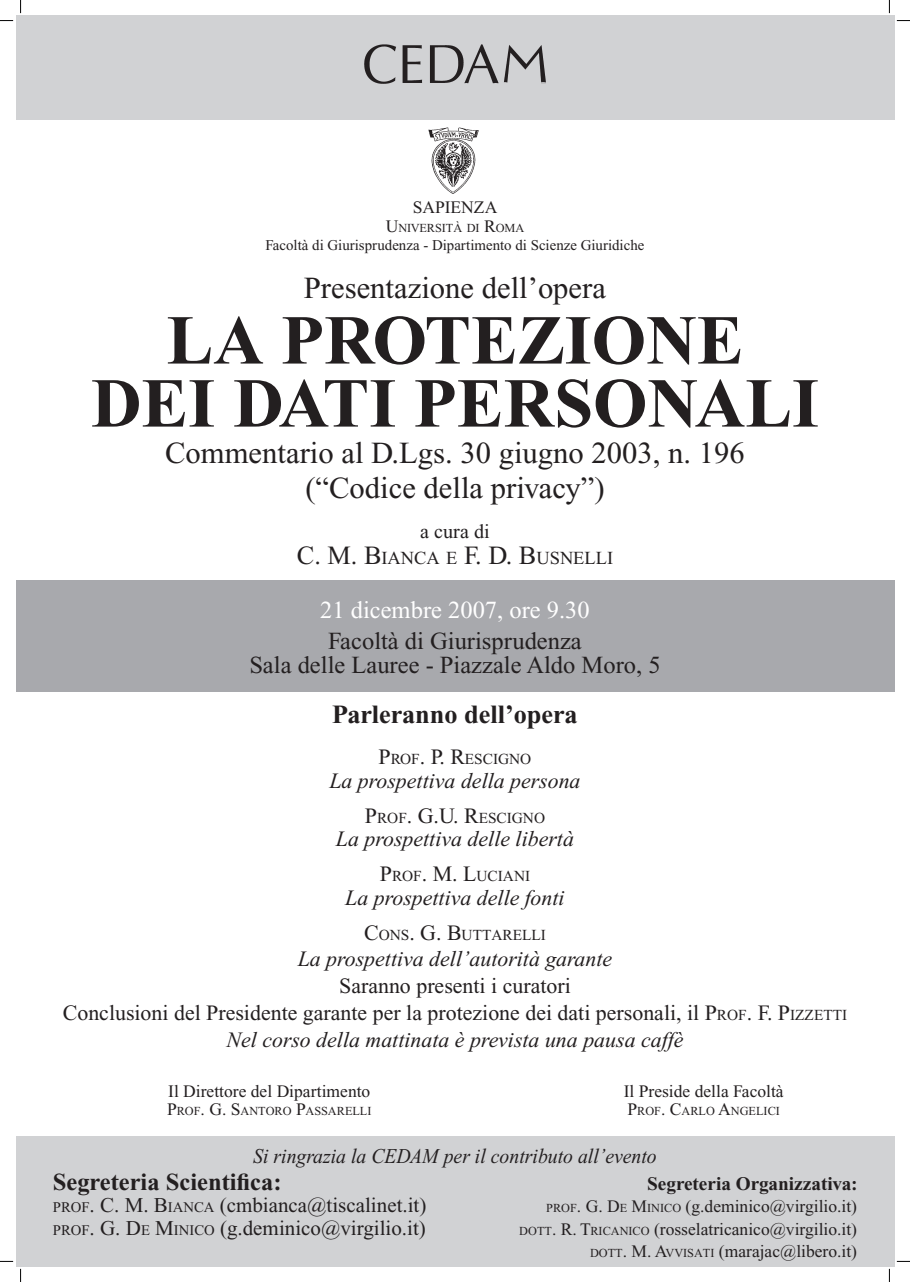
<style>
.page{position:relative;width:910px;height:1282px;background:#fff}
.page>*{position:absolute;margin:0;border:0;box-sizing:border-box;transform-origin:0 0}
.t1{font:700 70px/63px "Times";color:#231f20;text-align:center}
.t2{font:30.62px/35px "Times";color:#231f20;text-align:center}
.t3{font:700 26.25px "Times";color:#231f20}
.t4{font:24.5px/24.5px "Times";color:#231f20;text-align:center}
.t5{font:700 24.5px "Times";color:#231f20}
.t6{font:24.5px "Times";color:#fff}
.t7{font:21.88px/27.1px "Times";color:#231f20;text-align:center}
.t8{font:italic 21.88px "Times";color:#231f20}
.t9{font:21px "Times";color:#231f20}
.t10{font:italic 21px "Times";color:#231f20;scale:.94 1}
.t11{font:20.12px "Times";color:#231f20}
.t12{font:700 19.25px "Times";color:#231f20}
.t13{font:18.38px "Times";color:#231f20}
.t14{font:17.5px/21.9px "Times";color:#231f20;text-align:right}
.t15{font:15.31px "Times";color:#231f20}
.t16{font:14.88px "Times";color:#231f20}
.t17{font:12.25px "Times";color:#231f20}
.s1{font-size:17.5px}
.s2{font-size:26.25px}
.s3{font-size:21.88px}
.s4{font-size:15.31px}
.s5{font-style:italic}
.s6{font-size:14.7px}
.s7{font-size:12.25px}
</style>
<div class="page">
<div style="left:16px;top:16px;width:878px;height:104px;background:#d1d2d4"></div>
<img style="left:364px;top:45px;width:182px;height:38px">
<div style="left:16px;top:1135px;width:878px;height:131px;background:#d1d2d4"></div>
<img style="left:428px;top:127px;width:51px;height:67px">
<div style="left:16px;top:580px;width:878px;height:111px;background:#a8a9ad"></div>
<svg style="left:0;top:20px;width:13px;height:2px"></svg>
<svg style="left:896px;top:20px;width:13px;height:2px"></svg>
<svg style="left:0;top:1260px;width:13px;height:2px"></svg>
<svg style="left:896px;top:1260px;width:13px;height:2px"></svg>
<svg style="left:20px;top:0;width:2px;height:13px"></svg>
<svg style="left:20px;top:1268px;width:2px;height:13px"></svg>
<svg style="left:888px;top:0;width:2px;height:13px"></svg>
<svg style="left:888px;top:1268px;width:2px;height:13px"></svg>
<p class="t14" style="left:412px;top:198px;width:86px">SAPIENZA</p>
<p class="t17" style="left:385px;top:224px;width:140px"><span class="s1">U</span>NIVERSITÀ DI <span class="s1">R</span>OMA</p>
<p class="t16" style="left:265px;top:239px;width:380px">Facoltà di Giurisprudenza - Dipartimento di Scienze Giuridiche</p>
<h2 class="t2" style="left:304px;top:273px;width:303px">Presentazione dell’opera</h2>
<h1 class="t1" style="left:91px;top:316px;width:729px">LA PROTEZIONE<br>DEI DATI PERSONALI</h1>
<h2 class="t2" style="left:165px;top:438px;width:581px">Commentario al D.Lgs. 30 giugno 2003, n. 196 (“Codice della privacy”)</h2>
<p class="t11" style="left:420px;top:524px;width:71px">a cura di</p>
<p class="t13" style="left:297px;top:551px;width:318px"><span class="s2">C. M. B</span>IANCA E <span class="s2">F. D. B</span>USNELLI</p>
<h3 class="t6" style="left:320px;top:601px;width:271px">21 dicembre 2007, ore 9.30</h3>
<h3 class="t4" style="left:249px;top:630px;width:412px">Facoltà di Giurisprudenza<br>Sala delle Lauree - Piazzale Aldo Moro, 5</h3>
<h3 class="t3" style="left:332px;top:705px;width:247px">Parleranno dell’opera</h3>
<p class="t15" style="left:378px;top:753px;width:154px"><span class="s3">P</span>ROF<span class="s3">. P. R</span>ESCIGNO</p>
<p class="t8" style="left:329px;top:772px;width:252px">La prospettiva della persona</p>
<p class="t15" style="left:365px;top:812px;width:182px"><span class="s3">P</span>ROF<span class="s3">. G.U. R</span>ESCIGNO</p>
<p class="t8" style="left:336px;top:831px;width:239px">La prospettiva delle libertà</p>
<p class="t15" style="left:380px;top:870px;width:152px"><span class="s3">P</span>ROF<span class="s3">. M. L</span>UCIANI</p>
<p class="t8" style="left:345px;top:889px;width:221px">La prospettiva delle fonti</p>
<p class="t15" style="left:364px;top:929px;width:183px"><span class="s3">C</span>ONS<span class="s3">. G. B</span>UTTARELLI</p>
<p class="t8" style="left:297px;top:951px;width:316px">La prospettiva dell’autorità garante</p>
<p class="t7" style="left:63px;top:973px;width:785px">Saranno presenti i curatori<br>Conclusioni del Presidente garante per la protezione dei dati personali, il P<span class="s4">ROF</span>. F. P<span class="s4">IZZETTI<br></span><span class="s5">Nel corso della mattinata è prevista una pausa caffè</span></p>
<p class="t14" style="left:168px;top:1081px;width:204px">Il Direttore del Dipartimento</p>
<p class="t14" style="left:623px;top:1081px;width:161px">Il Preside della Facoltà</p>
<p class="t17" style="left:167px;top:1106px;width:206px"><span class="s1">P</span>ROF<span class="s1">. G. S</span>ANTORO <span class="s1">P</span>ASSARELLI</p>
<p class="t17" style="left:627px;top:1106px;width:154px"><span class="s1">P</span>ROF<span class="s1">. C</span>ARLO <span class="s1">A</span>NGELICI</p>
<p class="t10" style="left:253px;top:1148px;width:431px">Si ringrazia la CEDAM per il contributo all’evento</p>
<h3 class="t5" style="left:53px;top:1173px;width:230px">Segreteria Scientifica:</h3>
<p class="t12" style="left:647px;top:1176px;width:212px">Segreteria Organizzativa:</p>
<p class="t9" style="left:53px;top:1197px;width:375px"><span class="s6">PROF</span>. C. M. B<span class="s6">IANCA</span> (cmbianca@tiscalinet.it)</p>
<p class="t14" style="left:546px;top:1196px;width:312px"><span class="s7">PROF</span>. G. D<span class="s7">E</span> M<span class="s7">INICO</span> (g.deminico@virgilio.it)</p>
<p class="t9" style="left:53px;top:1220px;width:374px"><span class="s6">PROF</span>. G. D<span class="s6">E</span> M<span class="s6">INICO</span> (g.deminico@virgilio.it)</p>
<p class="t14" style="left:519px;top:1220px;width:339px"><span class="s7">DOTT</span>. R. T<span class="s7">RICANICO</span> (rosselatricanico@virgilio.it)<br><span class="s7">DOTT</span>. M. A<span class="s7">VVISATI</span> (marajac@libero.it)</p>
</div>
